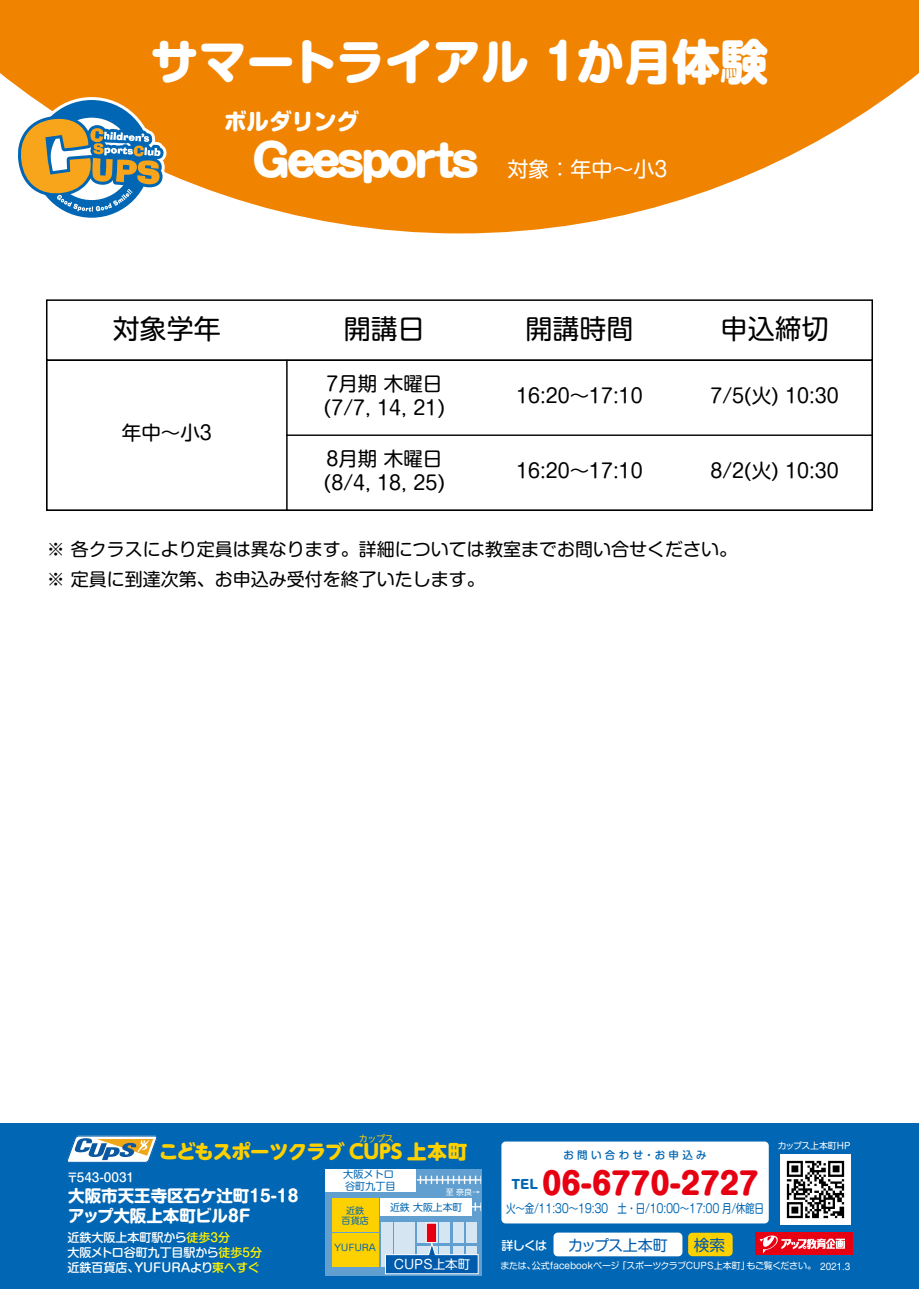
<style>
.page{position:relative;width:919px;height:1289px;background:#fff}
.page>*{position:absolute;margin:0;border:0;box-sizing:border-box;transform-origin:0 0}
.t1{font:800 48px "Shin M Go Pro";color:#fff}
.t2{font:800 43.5px "Shin M Go Pro";letter-spacing:-.1em;color:#fff}
.t3{font:800 30px "Shin M Go Pro";color:#e60012}
.t4{font:27px "Shin M Go Pro";color:#000}
.t5{font:800 22.5px "Shin M Go Pro";color:#fff}
.t6{font:19.5px/23.4px "Shin M Go Pro";color:#000}
.t7{font:800 19.5px "UD Shin M Go Pro";letter-spacing:-.04em;color:#fdd000}
.t8{font:18px/30px "Shin M Go Pro";color:#000}
.t9{font:700 16.5px/19.8px "Shin M Go Pro";color:#fff}
.t10{font:15.6px "Shin M Go Pro";color:#005bac}
.t11{font:15px "Shin M Go Pro";letter-spacing:-.04em;color:#005bac}
.t12{font:12.6px "Shin M Go Pro";color:#fff}
.t13{font:800 12.3px "Shin M Go Pro";color:#0166b3}
.t14{font:12.15px "G Shin M Go Pro";letter-spacing:-.03em;color:#0166b3;scale:.78 1}
.t15{font:500 12px/15px "Shin M Go Pro";color:#fff}
.t16{font:500 10.5px "Shin M Go Pro";letter-spacing:.32em;color:#0166b3}
.t17{font:10.2px/11.6px "Shin M Go Pro";color:#0166b3}
.t18{font:9.9px "Shin M Go Pro";color:#0166b3}
.t19{font:9px "Shin M Go Pro";color:#fff}
.t20{font:9px "Shin M Go Pro";letter-spacing:-.215em;color:#0166b3}
.t21{font:9px "UD Shin M Go Pro";color:#fdd000}
.t22{font:8.85px "Shin M Go Pro";letter-spacing:-.015em;color:#fff}
.t23{font:7.95px "Shin M Go Pro";color:#fff}
.s1{font-weight:400;font-size:21px}
.s2{color:#fff100}
</style>
<div class="page">
<div style="left:46px;top:359px;width:826px;height:152px;background:#fff;border:2px solid #000"></div>
<div style="left:46px;top:299px;width:826px;height:62px;background:#fff;border:2px solid #000"></div>
<div style="left:46px;top:360px;width:241px;height:150px;border:1px solid #000"></div>
<div style="left:286px;top:360px;width:586px;height:75px;border:1px solid #000"></div>
<div style="left:286px;top:435px;width:586px;height:75px;border:1px solid #000"></div>
<svg style="left:0;top:0;width:918px;height:233px;fill:#f08300"></svg>
<svg style="left:14px;top:97px;width:153px;height:124px"></svg>
<div style="left:0;top:1123px;width:918px;height:165px;background:#0166b3"></div>
<div style="left:501px;top:1141px;width:267px;height:82px;background:#fff;border-radius:4px"></div>
<img style="left:780px;top:1154px;width:70px;height:70px">
<svg style="left:325px;top:1169px;width:157px;height:106px;background:#70a7cb"></svg>
<svg style="left:471px;top:1202px;width:10px;height:8px"></svg>
<svg style="left:415px;top:1175px;width:66px;height:8px"></svg>
<div style="left:332px;top:1198px;width:46px;height:33px;background:#fdd000"></div>
<div style="left:380px;top:1198px;width:91px;height:17px;background:#fff"></div>
<div style="left:332px;top:1232px;width:46px;height:34px;background:#fdd000"></div>
<div style="left:381px;top:1222px;width:11px;height:44px;background:#d5e5f2"></div>
<div style="left:394px;top:1222px;width:21px;height:44px;background:#d5e5f2"></div>
<div style="left:417px;top:1222px;width:20px;height:20px;background:#d5e5f2"></div>
<div style="left:439px;top:1222px;width:11px;height:20px;background:#d5e5f2"></div>
<div style="left:453px;top:1222px;width:10px;height:20px;background:#d5e5f2"></div>
<div style="left:466px;top:1222px;width:11px;height:20px;background:#d5e5f2"></div>
<div style="left:426px;top:1222px;width:11px;height:20px;background:#e60012;border:1px solid #fff"></div>
<svg style="left:385px;top:1241px;width:93px;height:33px"></svg>
<div style="left:325px;top:1168px;width:90px;height:23px;background:#fff"></div>
<div style="left:553px;top:1232px;width:129px;height:24px;background:#fff;border-radius:4px"></div>
<div style="left:688px;top:1232px;width:44px;height:24px;background:#fdd000;border-radius:4px"></div>
<div style="left:755px;top:1232px;width:97px;height:23px;background:#e60012"></div>
<svg style="left:759px;top:1235px;width:86px;height:18px"></svg>
<svg style="left:67px;top:1135px;width:90px;height:27px;background:#9db3ba"></svg>
<h1 class="t1" style="left:151px;top:22px;width:619px">サマートライアル 1か月体験</h1>
<p class="t5" style="left:224px;top:103px;width:136px">ボルダリング</p>
<h2 class="t2" style="left:252px;top:125px;width:417px">Geesports <span class="s1">対象：年中～小3</span></h2>
<h3 class="t4" style="left:113px;top:307px;width:109px">対象学年</h3>
<h3 class="t4" style="left:344px;top:307px;width:83px">開講日</h3>
<h3 class="t4" style="left:525px;top:307px;width:109px">開講時間</h3>
<h3 class="t4" style="left:720px;top:307px;width:109px">申込締切</h3>
<p class="t6" style="left:122px;top:419px;width:91px">年中～小3</p>
<p class="t6" style="left:324px;top:370px;width:122px">7月期 木曜日(7/7, 14, 21)</p>
<p class="t6" style="left:710px;top:381px;width:130px">7/5(火) 10:30</p>
<p class="t6" style="left:516px;top:381px;width:128px">16:20～17:10</p>
<p class="t6" style="left:324px;top:445px;width:122px">8月期 木曜日(8/4, 18, 25)</p>
<p class="t6" style="left:516px;top:456px;width:128px">16:20～17:10</p>
<p class="t6" style="left:710px;top:456px;width:130px">8/2(火) 10:30</p>
<p class="t8" style="left:47px;top:532px;width:691px">※ 各クラスにより定員は異なります。詳細については教室までお問い合せください。※ 定員に到達次第、お申込み受付を終了いたします。</p>
<p class="t21" style="left:359px;top:1130px;width:36px">カップス</p>
<p class="t7" style="left:159px;top:1135px;width:310px">こどもスポーツクラブ CUPS 上本町</p>
<p class="t16" style="left:563px;top:1146px;width:145px">お問い合わせ・お申込み</p>
<p class="t22" style="left:778px;top:1138px;width:74px">カップス上本町HP</p>
<p class="t15" style="left:66px;top:1168px;width:69px">〒543-0031</p>
<p class="t9" style="left:68px;top:1183px;width:232px">大阪市天王寺区石ケ辻町15-18アップ大阪上本町ビル8F</p>
<p class="t15" style="left:67px;top:1228px;width:208px">近鉄大阪上本町駅から<span class="s2">徒歩3分<br></span>大阪メトロ谷町九丁目駅から<span class="s2">徒歩5分　</span>近鉄百貨店、YUFURAより<span class="s2">東へすぐ</span></p>
<p class="t17" style="left:343px;top:1167px;width:54px">大阪メトロ谷町九丁目</p>
<p class="t23" style="left:445px;top:1185px;width:36px">至 奈良→</p>
<p class="t20" style="left:346px;top:1203px;width:20px">近鉄</p>
<p class="t18" style="left:390px;top:1199px;width:74px">近鉄 大阪上本町</p>
<p class="t20" style="left:341px;top:1213px;width:29px">百貨店</p>
<p class="t20" style="left:333px;top:1240px;width:45px">ＹＵＦＵＲＡ</p>
<p class="t12" style="left:393px;top:1254px;width:78px">CUPS上本町</p>
<p class="t13" style="left:511px;top:1174px;width:28px">TEL</p>
<h3 class="t3" style="left:542px;top:1159px;width:218px">06-6770-2727</h3>
<p class="t14" style="left:506px;top:1198px;width:332px">火～金/11:30～19:30　土・日/10:00～17:00 月/休館日</p>
<p class="t15" style="left:501px;top:1236px;width:47px">詳しくは</p>
<p class="t11" style="left:568px;top:1232px;width:101px">カップス上本町</p>
<p class="t10" style="left:694px;top:1232px;width:33px">検索</p>
<p class="t19" style="left:500px;top:1258px;width:351px">または、公式facebookページ「スポーツクラブCUPS上本町」もご覧ください。 2021.3</p>
</div>
